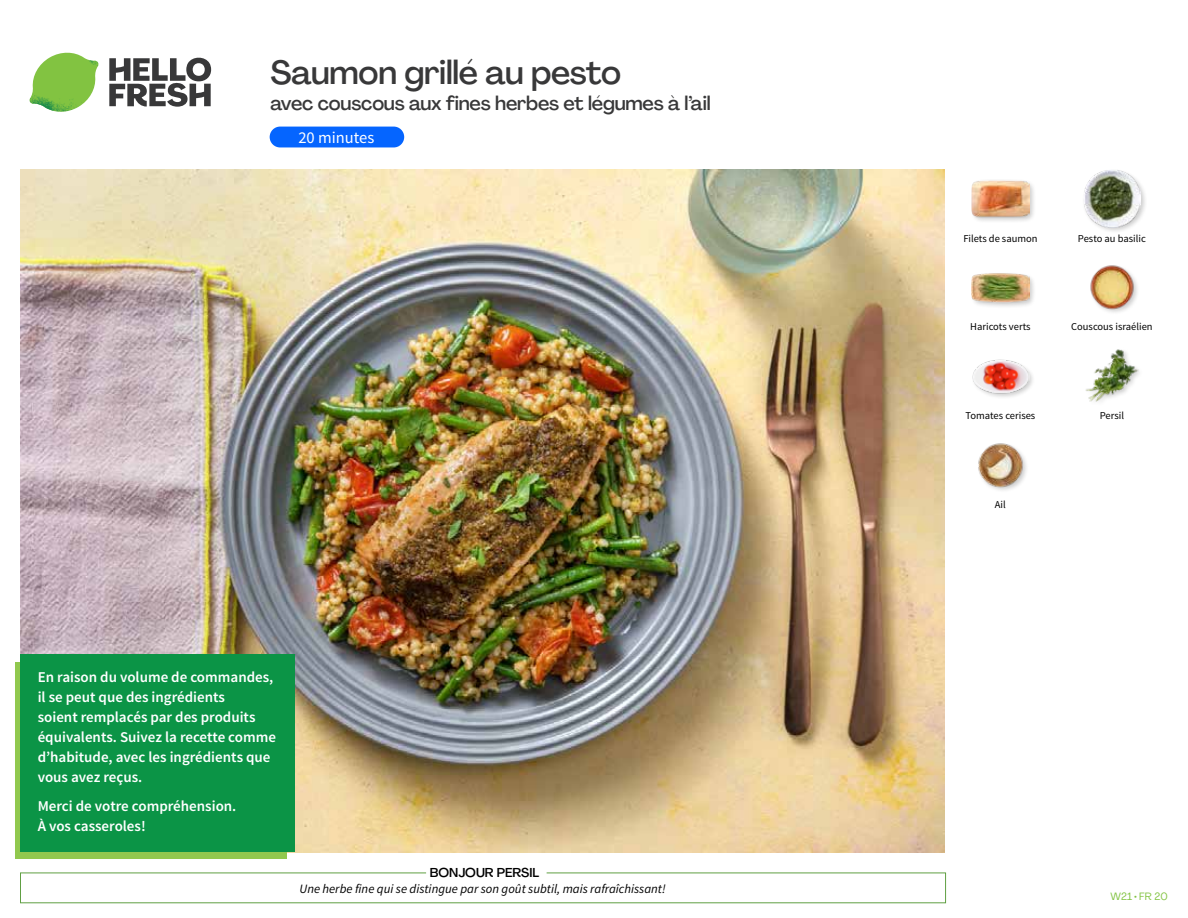
<style>
.page{position:relative;width:1188px;height:918px;background:#fff}
.page>*{position:absolute;margin:0;border:0;box-sizing:border-box;transform-origin:0 0}
.t1{font:500 33px "Agrandir";letter-spacing:-.01em;color:#383839}
.t2{font:500 19.5px "Agrandir";letter-spacing:-.01em;color:#383839}
.t3{font:16.5px "Source Sans Pro";color:#fff}
.t4{font:600 15px/20px "Source Sans Pro";color:#fff}
.t5{font:italic 12.75px "Source Sans Pro";color:#000}
.t6{font:500 12.75px "Agrandir";color:#000}
.t7{font:10.5px "Source Sans Pro";color:#000}
.t8{font:10.5px "Agrandir";color:#82c341}
</style>
<div class="page">
<div style="left:270px;top:127px;width:134px;height:20px;background:#0565ff;border-radius:10px"></div>
<svg style="left:109px;top:57px;width:102px;height:50px"></svg>
<svg style="left:34px;top:53px;width:62px;height:40px"></svg>
<img style="left:67px;top:53px;width:32px;height:26px">
<img style="left:33px;top:75px;width:59px;height:11px">
<img style="left:29px;top:79px;width:61px;height:33px">
<img style="left:65px;top:86px;width:27px;height:25px">
<div style="left:20px;top:873px;width:926px;height:30px;border:1px solid #609f43"></div>
<div style="left:426px;top:865px;width:121px;height:15px;background:#fff"></div>
<img style="left:21px;top:170px;width:924px;height:682px">
<img style="left:978px;top:443px;width:49px;height:48px">
<img style="left:1085px;top:349px;width:54px;height:53px">
<img style="left:1090px;top:265px;width:48px;height:48px">
<div style="left:972px;top:359px;width:63px;height:41px;background:#000;opacity:.2"></div>
<img style="left:972px;top:359px;width:57px;height:39px">
<div style="left:970px;top:271px;width:66px;height:39px;background:#000;opacity:.2"></div>
<img style="left:972px;top:271px;width:57px;height:39px">
<div style="left:1082px;top:169px;width:65px;height:65px;background:#000;opacity:.2"></div>
<img style="left:1083px;top:170px;width:58px;height:57px">
<div style="left:971px;top:179px;width:65px;height:45px;background:#000;opacity:.2"></div>
<img style="left:972px;top:179px;width:57px;height:45px">
<div style="left:16px;top:662px;width:271px;height:197px;background:#91c84e"></div>
<div style="left:21px;top:654px;width:274px;height:198px;background:#0b9446"></div>
<h1 class="t1" style="left:271px;top:52px;width:352px">Saumon grillé au pesto</h1>
<h2 class="t2" style="left:271px;top:91px;width:442px">avec couscous aux fines herbes et légumes à l’ail</h2>
<p class="t3" style="left:298px;top:128px;width:77px">20 minutes</p>
<p class="t4" style="left:38px;top:668px;width:240px">En raison du volume de commandes, il se peut que des ingrédients<br>soient remplacés par des produits équivalents. Suivez la recette comme d’habitude, avec les ingrédients que vous avez reçus.</p>
<p class="t4" style="left:38px;top:796px;width:200px">Merci de votre compréhension.<br>À vos casseroles!</p>
<p class="t6" style="left:430px;top:864px;width:111px">BONJOUR PERSIL</p>
<p class="t5" style="left:299px;top:881px;width:368px">Une herbe fine qui se distingue par son goût subtil, mais rafraîchissant!</p>
<p class="t7" style="left:963px;top:232px;width:76px">Filets de saumon</p>
<p class="t7" style="left:1078px;top:232px;width:69px">Pesto au basilic</p>
<p class="t7" style="left:970px;top:320px;width:62px">Haricots verts</p>
<p class="t7" style="left:1071px;top:320px;width:83px">Couscous israélien</p>
<p class="t7" style="left:966px;top:409px;width:71px">Tomates cerises</p>
<p class="t7" style="left:1100px;top:409px;width:26px">Persil</p>
<p class="t7" style="left:995px;top:498px;width:12px">Ail</p>
<p class="t8" style="left:1111px;top:890px;width:59px">W21 • FR 20</p>
</div>
